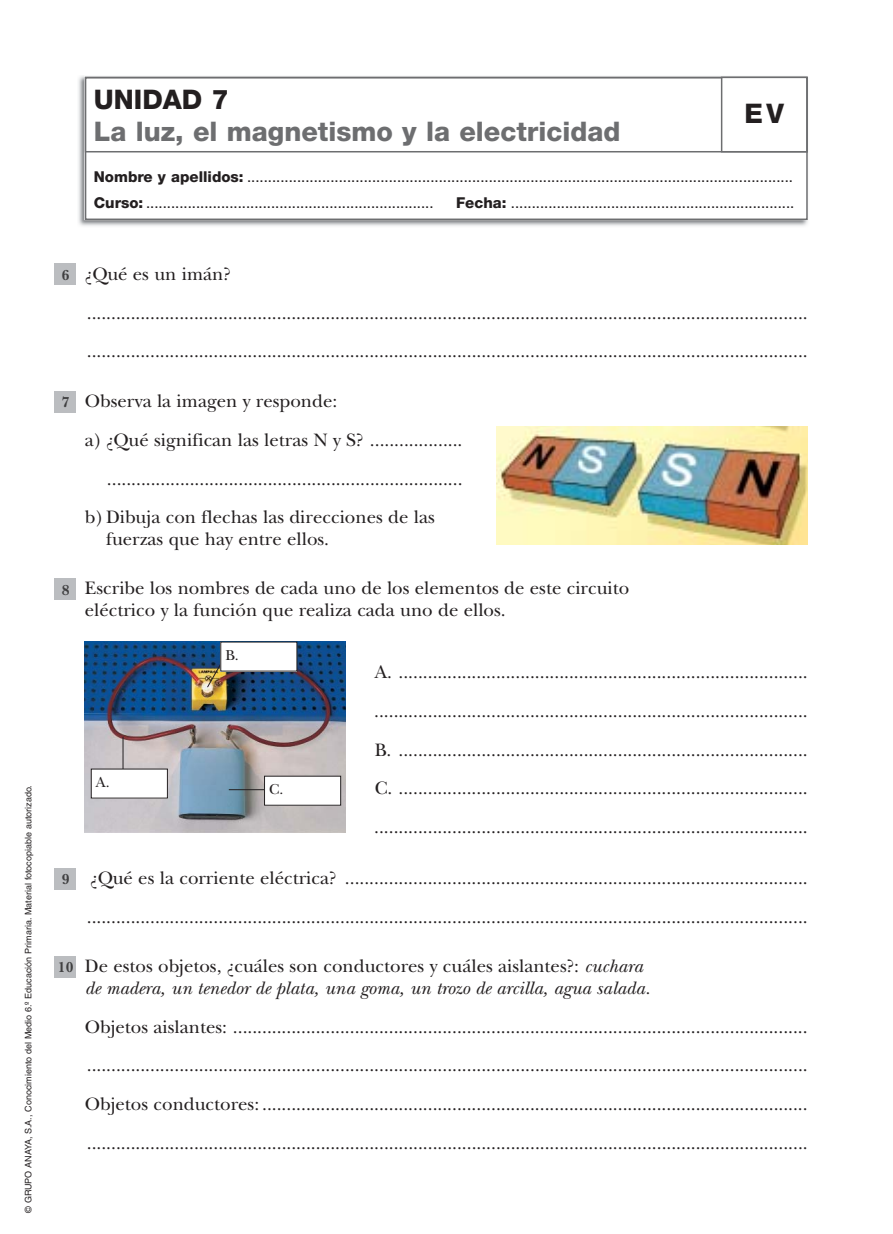
<style>
.page{position:relative;width:893px;height:1234px;background:#fff}
.page>*{position:absolute;margin:0;border:0;box-sizing:border-box;transform-origin:0 0}
.t1{font:800 27px "Helvetica Neue";color:#6d6e70}
.t2{font:800 27px "Helvetica Neue";color:#231f20}
.t3{font:18.75px/38.7px "New Baskerville";color:#231f20}
.t4{font:italic 18.75px/21.8px "New Baskerville";color:#231f20}
.t5{font:15px/26.5px "Helvetica Neue";color:#231f20}
.t6{font:700 15px "New Baskerville";color:#404041}
.t7{font:15px "New Baskerville";color:#231f20}
.t8{font:9px "Helvetica";color:#231f20}
.s1{font-weight:800}
.s2{font-style:normal}
</style>
<div class="page">
<img style="left:78px;top:76px;width:730px;height:150px">
<div style="left:86px;top:77px;width:721px;height:142px;background:#fff"></div>
<div style="left:85px;top:77px;width:723px;height:143px;border:2px solid #6d6e70"></div>
<div style="left:85px;top:77px;width:723px;height:75px;border:2px solid #6d6e70"></div>
<div style="left:721px;top:77px;width:87px;height:75px;border:2px solid #6d6e70"></div>
<div style="left:55px;top:264px;width:21px;height:21px;background:#bbbdc0"></div>
<div style="left:55px;top:391px;width:21px;height:21px;background:#bbbdc0"></div>
<div style="left:55px;top:578px;width:21px;height:21px;background:#bbbdc0"></div>
<div style="left:55px;top:867px;width:21px;height:22px;background:#bbbdc0"></div>
<div style="left:55px;top:955px;width:21px;height:22px;background:#bbbdc0"></div>
<img style="left:496px;top:426px;width:312px;height:118px">
<img style="left:85px;top:641px;width:260px;height:191px">
<svg style="left:206px;top:655px;width:20px;height:33px"></svg>
<hr style="left:123px;top:736px;width:1px;height:38px;background:#231f20">
<hr style="left:229px;top:789px;width:37px;height:1px;background:#231f20">
<div style="left:265px;top:776px;width:76px;height:29px;background:#fff"></div>
<div style="left:91px;top:768px;width:76px;height:29px;background:#fff"></div>
<div style="left:221px;top:642px;width:76px;height:29px;background:#fff"></div>
<p class="t8" style="left:25px;top:1212px;width:429px;rotate:-90deg">© GRUPO ANAYA, S.A., Conocimiento del Medio 6.º Educación Primaria. Material fotocopiable autorizado.</p>
<h1 class="t2" style="left:94px;top:89px;width:136px">UNIDAD 7</h1>
<h1 class="t1" style="left:94px;top:122px;width:528px">La luz, el magnetismo y la electricidad</h1>
<h1 class="t2" style="left:745px;top:104px;width:41px">EV</h1>
<p class="t5" style="left:94px;top:164px;width:701px"><span class="s1">Nombre y apellidos:</span> ...................................................................................................................................<br><span class="s1">Curso:</span> .....................................................................</p>
<p class="t5" style="left:456px;top:191px;width:340px"><span class="s1">Fecha:</span> ....................................................................</p>
<p class="t6" style="left:62px;top:270px;width:9px">6</p>
<p class="t3" style="left:85px;top:257px;width:724px">¿Qué es un imán? .................................................................................................................................................... ....................................................................................................................................................</p>
<p class="t6" style="left:62px;top:397px;width:9px">7</p>
<p class="t3" style="left:85px;top:383px;width:254px">Observa la imagen y responde:</p>
<p class="t3" style="left:85px;top:422px;width:379px">a) ¿Qué significan las letras N y S? ...................</p>
<p class="t3" style="left:107px;top:461px;width:357px">.........................................................................</p>
<p class="t3" style="left:85px;top:500px;width:351px">b) Dibuja con flechas las direcciones de las</p>
<p class="t3" style="left:106px;top:521px;width:225px">fuerzas que hay entre ellos.</p>
<p class="t6" style="left:62px;top:584px;width:9px">8</p>
<p class="t3" style="left:85px;top:579px;width:546px;line-height:21.8px">Escribe los nombres de cada uno de los elementos de este circuito eléctrico y la función que realiza cada uno de ellos.</p>
<p class="t7" style="left:225px;top:649px;width:15px">B.</p>
<p class="t7" style="left:96px;top:776px;width:15px">A.</p>
<p class="t7" style="left:269px;top:783px;width:16px">C.</p>
<p class="t3" style="left:374px;top:654px;width:435px;text-align:justify">A. .................................................................................... .........................................................................................<br>B. ....................................................................................<br>C. .................................................................................... .........................................................................................</p>
<p class="t6" style="left:62px;top:874px;width:9px">9</p>
<p class="t3" style="left:87px;top:860px;width:722px">¿Qué es la corriente eléctrica? ............................................................................................... ....................................................................................................................................................</p>
<p class="t6" style="left:58px;top:961px;width:17px">10</p>
<p class="t4" style="left:85px;top:957px;width:567px"><span class="s2">De estos objetos, ¿cuáles son conductores y cuáles aislantes?:</span> cuchara de madera, un tenedor de plata, una goma, un trozo de arcilla, agua salada.</p>
<p class="t3" style="left:85px;top:1009px;width:724px;text-align:justify">Objetos aislantes: ...................................................................................................................... ....................................................................................................................................................<br>Objetos conductores: ................................................................................................................ ....................................................................................................................................................</p>
</div>
